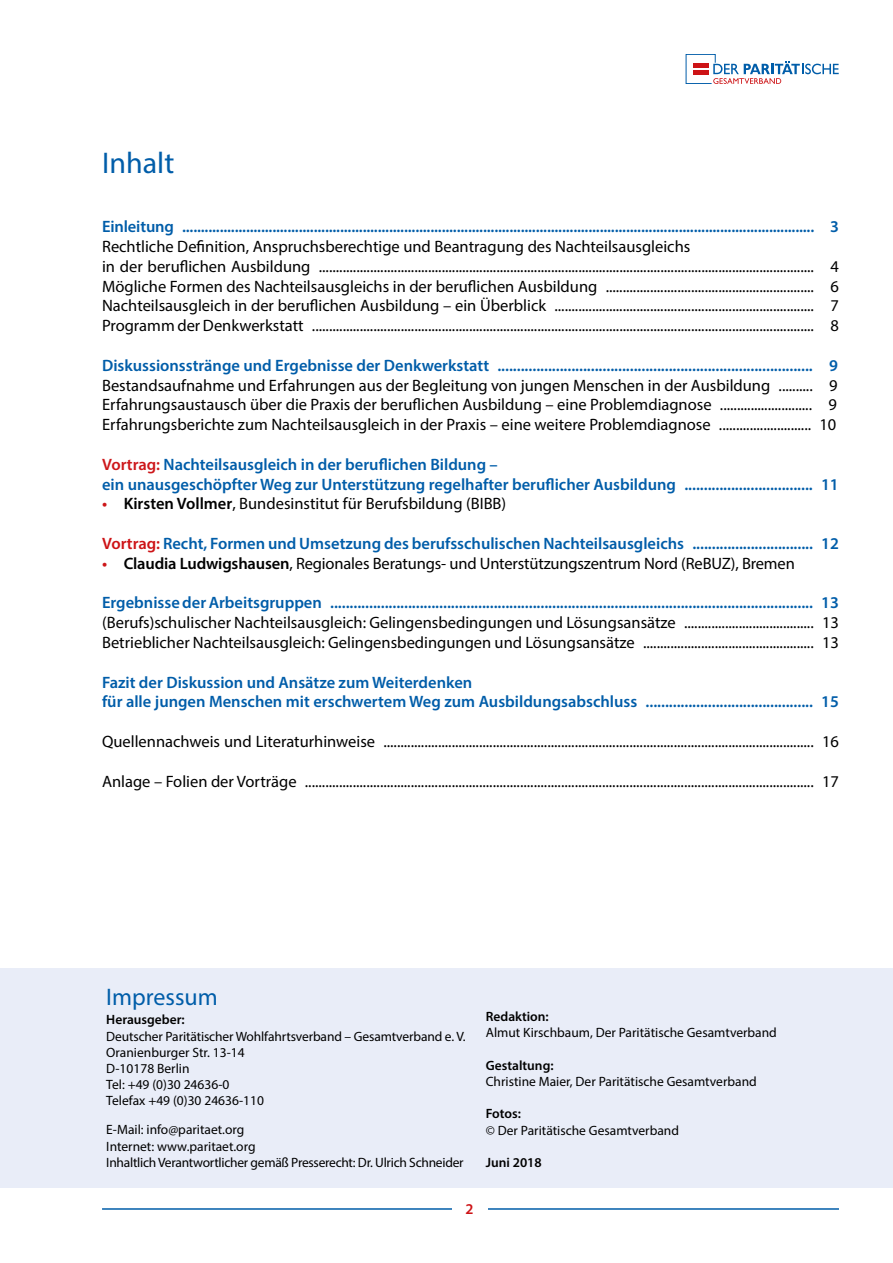
<style>
.page{position:relative;width:893px;height:1263px;background:#fff}
.page>*{position:absolute;margin:0;border:0;box-sizing:border-box;transform-origin:0 0}
.t1{font:30px "Myriad Pro";color:#005da9}
.t2{font:24px "Myriad Pro";color:#005da9}
.t3{font:16.5px/19.8px "Myriad Pro";color:#000}
.t4{font:600 16.5px/19.8px "Myriad Pro";color:#005da9}
.t5{font:600 15px "Myriad Pro";color:#cd1316}
.t6{font:13.5px/16.2px "Myriad Pro";color:#000}
.t7{font:13.5px/16.2px "Myriad Pro";letter-spacing:-.02em;color:#000}
.t8{font:600 13.5px "Myriad Pro";color:#000}
.s1{color:#cd171a}
.s2{font-weight:600;color:#cd171a}
.s3{font-weight:600}
.s4{color:#cd1316}
</style>
<div class="page">
<hr style="left:102px;top:1208px;width:737px;height:2px;background:#005da9">
<div style="left:452px;top:1203px;width:35px;height:26px;background:#fff"></div>
<svg style="left:686px;top:54px;width:153px;height:30px"></svg>
<div style="left:0;top:968px;width:893px;height:220px;background:#e9edf8"></div>
<h1 class="t1" style="left:102px;top:144px;width:74px">Inhalt</h1>
<p class="t4" style="left:102px;top:216px;width:738px">Einleitung ........................................................................................................................................................................ 3</p>
<p class="t3" style="left:102px;top:236px;width:738px">Rechtliche Definition, Anspruchsberechtige und Beantragung des Nachteilsausgleichs<br>in der beruflichen Ausbildung ................................................................................................................................................. 4<br>Mögliche Formen des Nachteilsausgleichs in der beruflichen Ausbildung ............................................................. 6<br>Nachteilsausgleich in der beruflichen Ausbildung – ein Überblick ............................................................................ 7<br>Programm der Denkwerkstatt ................................................................................................................................................... 8</p>
<p class="t4" style="left:102px;top:355px;width:738px">Diskussionsstränge und Ergebnisse der Denkwerkstatt ................................................................................. 9</p>
<p class="t3" style="left:102px;top:375px;width:737px;text-align:justify">Bestandsaufnahme und Erfahrungen aus der Begleitung von jungen Menschen in der Ausbildung .......... 9<br>Erfahrungsaustausch über die Praxis der beruflichen Ausbildung – eine Problemdiagnose ........................... 9<br>Erfahrungsberichte zum Nachteilsausgleich in der Praxis – eine weitere Problemdiagnose ........................... 10</p>
<p class="t4" style="left:102px;top:454px;width:738px"><span class="s1">Vortrag:</span> Nachteilsausgleich in der beruflichen Bildung –<br>ein unausgeschöpfter Weg zur Unterstützung regelhafter beruflicher Ausbildung ................................. 11</p>
<p class="t3" style="left:102px;top:494px;width:406px"><span class="s2">•</span> <span class="s3">Kirsten Vollmer</span>, Bundesinstitut für Berufsbildung (BIBB)</p>
<p class="t4" style="left:102px;top:533px;width:738px"><span class="s4">Vortrag:</span> Recht, Formen und Umsetzung des berufsschulischen Nachteilsausgleichs ............................... 12</p>
<p class="t3" style="left:102px;top:553px;width:694px"><span class="s2">•</span> <span class="s3">Claudia Ludwigshausen</span>, Regionales Beratungs- und Unterstützungszentrum Nord (ReBUZ), Bremen</p>
<p class="t4" style="left:102px;top:593px;width:738px">Ergebnisse der Arbeitsgruppen ............................................................................................................................ 13</p>
<p class="t3" style="left:102px;top:613px;width:738px">(Berufs)schulischer Nachteilsausgleich: Gelingensbedingungen und Lösungsansätze ...................................... 13<br>Betrieblicher Nachteilsausgleich: Gelingensbedingungen und Lösungsansätze .................................................. 13</p>
<p class="t4" style="left:102px;top:672px;width:738px">Fazit der Diskussion und Ansätze zum Weiterdenken<br>für alle jungen Menschen mit erschwertem Weg zum Ausbildungsabschluss ........................................... 15</p>
<p class="t3" style="left:102px;top:731px;width:738px">Quellennachweis und Literaturhinweise .............................................................................................................................. 16</p>
<p class="t3" style="left:102px;top:771px;width:738px">Anlage – Folien der Vorträge ..................................................................................................................................................... 17</p>
<h2 class="t2" style="left:106px;top:982px;width:113px">Impressum</h2>
<p class="t8" style="left:106px;top:1011px;width:80px">Herausgeber:</p>
<p class="t6" style="left:106px;top:1028px;width:361px">Deutscher Paritätischer Wohlfahrtsverband – Gesamtverband e. V.<br>Oranienburger Str. 13-14<br>D-10178 Berlin<br>Tel: +49 (0)30 24636-0<br>Telefax +49 (0)30 24636-110</p>
<p class="t7" style="left:106px;top:1121px;width:359px">E-Mail: info@paritaet.org<br>Internet: www.paritaet.org<br>Inhaltlich Verantwortlicher gemäß Presserecht: Dr. Ulrich Schneider</p>
<p class="t8" style="left:486px;top:1008px;width:64px">Redaktion:</p>
<p class="t6" style="left:486px;top:1024px;width:293px">Almut Kirschbaum, Der Paritätische Gesamtverband</p>
<p class="t8" style="left:486px;top:1057px;width:69px">Gestaltung:</p>
<p class="t6" style="left:486px;top:1073px;width:272px">Christine Maier, Der Paritätische Gesamtverband</p>
<p class="t8" style="left:486px;top:1105px;width:37px">Fotos:</p>
<p class="t6" style="left:486px;top:1122px;width:195px">© Der Paritätische Gesamtverband</p>
<p class="t8" style="left:486px;top:1154px;width:57px">Juni 2018</p>
<p class="t5" style="left:466px;top:1200px;width:10px">2</p>
</div>
